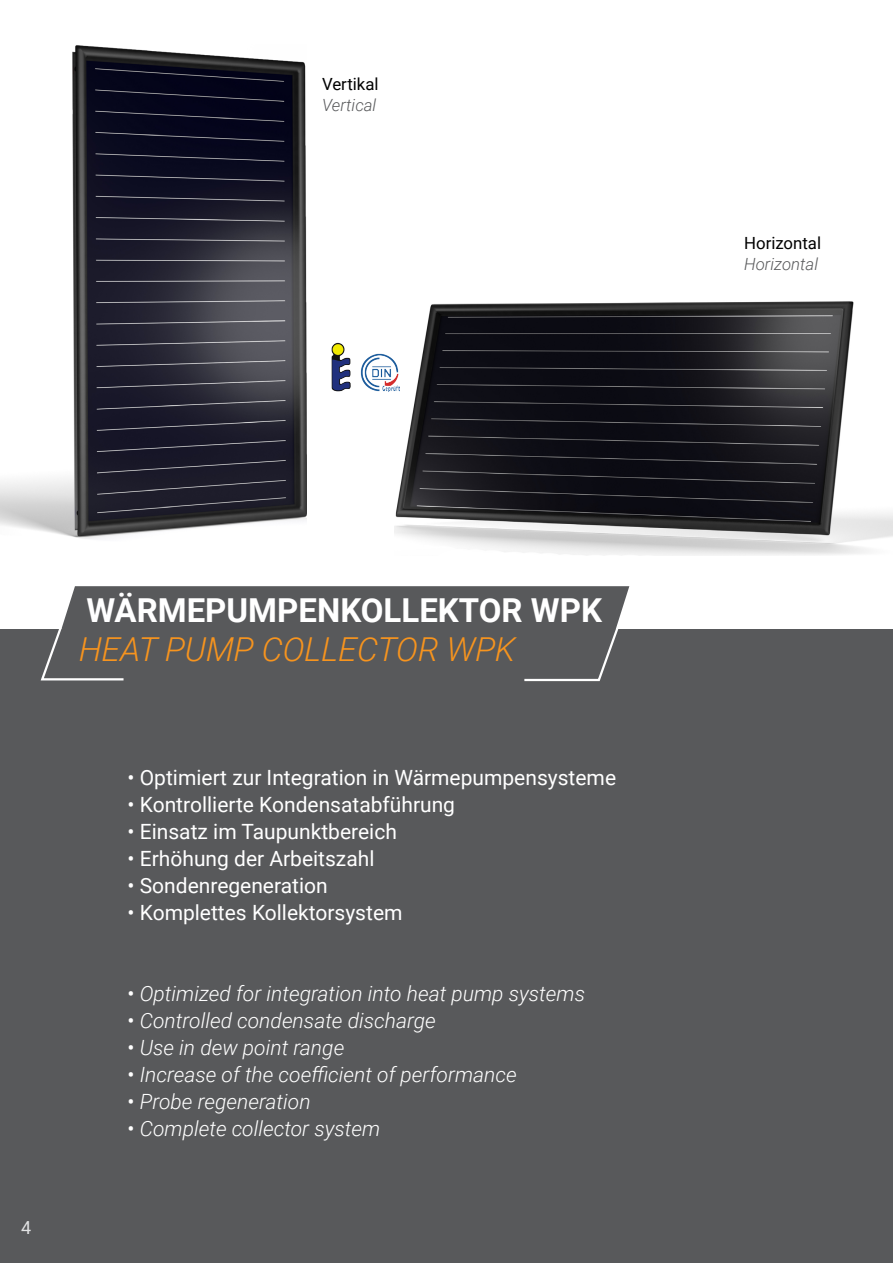
<style>
.page{position:relative;width:893px;height:1263px;background:#fff}
.page>*{position:absolute;margin:0;border:0;box-sizing:border-box;transform-origin:0 0}
.t1{font:700 33px "Roboto";color:#fff}
.t2{font:italic 300 33px "Roboto";color:#f7941e}
.t3{font:italic 300 21px "Roboto";color:#fff}
.t4{font:21px "Roboto";color:#fff}
.t5{font:18px "Roboto";color:#e2e3e4}
.t6{font:16.8px "Roboto";color:#000}
.t7{font:italic 300 16.8px "Roboto";color:#58595b}
.s1{font-weight:400;font-style:normal}
</style>
<div class="page">
<div style="left:0;top:629px;width:893px;height:634px;background:#58595b"></div>
<img style="left:0;top:45px;width:306px;height:494px">
<img style="left:394px;top:301px;width:499px;height:255px">
<img style="left:332px;top:343px;width:67px;height:48px">
<div style="left:62px;top:586px;width:567px;height:43px;background:#58595b"></div>
<svg style="left:40px;top:625px;width:86px;height:56px"></svg>
<svg style="left:522px;top:626px;width:98px;height:56px"></svg>
<p class="t6" style="left:322px;top:72px;width:58px">Vertikal</p>
<p class="t7" style="left:322px;top:93px;width:56px">Vertical</p>
<p class="t6" style="left:744px;top:231px;width:78px">Horizontal</p>
<p class="t7" style="left:744px;top:252px;width:75px">Horizontal</p>
<p class="t5" style="left:21px;top:1215px;width:12px">4</p>
<h1 class="t1" style="left:86px;top:588px;width:517px">WÄRMEPUMPENKOLLEKTOR WPK</h1>
<h1 class="t2" style="left:79px;top:627px;width:438px">HEAT PUMP COLLECTOR WPK</h1>
<p class="t4" style="left:128px;top:763px;width:490px">• Optimiert zur Integration in Wärmepumpensysteme</p>
<p class="t4" style="left:128px;top:790px;width:329px">• Kontrollierte Kondensatabführung</p>
<p class="t4" style="left:128px;top:817px;width:271px">• Einsatz im Taupunktbereich</p>
<p class="t4" style="left:128px;top:844px;width:248px">• Erhöhung der Arbeitszahl</p>
<p class="t4" style="left:128px;top:871px;width:202px">• Sondenregeneration</p>
<p class="t4" style="left:128px;top:898px;width:276px">• Komplettes Kollektorsystem</p>
<p class="t3" style="left:128px;top:979px;width:459px"><span class="s1">•</span> Optimized for integration into heat pump systems</p>
<p class="t3" style="left:128px;top:1006px;width:310px"><span class="s1">•</span> Controlled condensate discharge</p>
<p class="t3" style="left:128px;top:1033px;width:218px"><span class="s1">•</span> Use in dew point range</p>
<p class="t3" style="left:128px;top:1060px;width:391px"><span class="s1">•</span> Increase of the coefficient of performance</p>
<p class="t3" style="left:128px;top:1087px;width:185px"><span class="s1">•</span> Probe regeneration</p>
<p class="t3" style="left:128px;top:1114px;width:254px"><span class="s1">•</span> Complete collector system</p>
</div>
